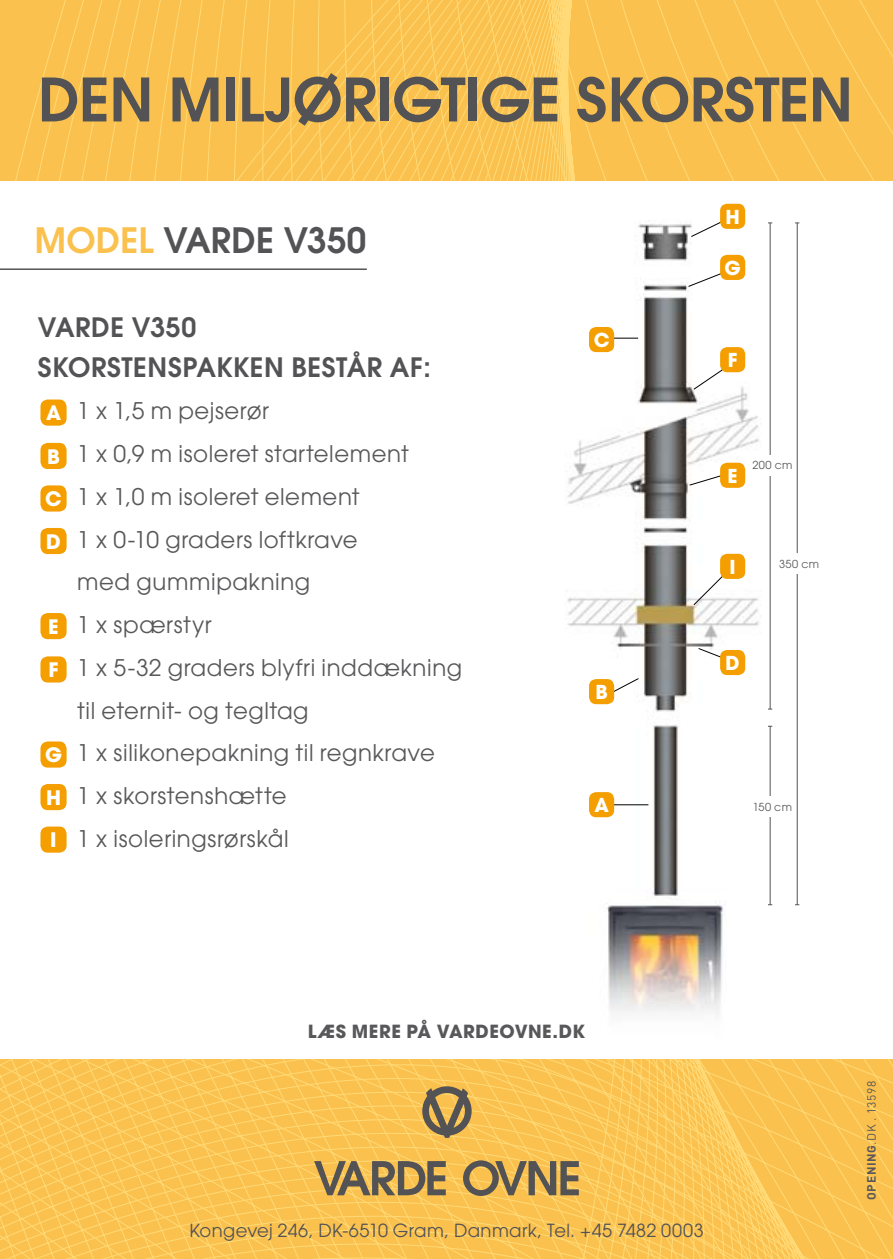
<style>
.page{position:relative;width:893px;height:1259px;background:#fff}
.page>*{position:absolute;margin:0;border:0;box-sizing:border-box;transform-origin:0 0}
.t1{font:600 59.4px "Avant Garde";letter-spacing:-.01em;color:#535255}
.t2{font:600 34.8px "Avant Garde";letter-spacing:.005em;color:#535255}
.t3{font:600 26.7px/39.6px "Avant Garde";letter-spacing:.02em;color:#535255}
.t4{font:22.8px/42.6px "Avant Garde";letter-spacing:.025em;color:#58585a}
.t5{font:700 19.8px/43.5px "Avant Garde";color:#fff}
.t6{font:700 19.2px "Avant Garde";color:#fff}
.t7{font:18px "Avant Garde";letter-spacing:.02em;color:#535255}
.t8{font:700 18px "Avant Garde";letter-spacing:.03em;color:#58585a}
.t9{font:12px "DIN";letter-spacing:.05em;color:#58585a}
.t10{font:11.1px "Avant Garde";letter-spacing:.03em;color:#58585a}
.s1{color:#fbc14e}
.s2{font-weight:700}
</style>
<div class="page">
<img style="left:567px;top:203px;width:206px;height:810px">
<svg style="left:0;top:1059px;width:893px;height:200px;background:#fbc554"></svg>
<svg style="left:0;top:0;width:893px;height:180px;background:#fbc251"></svg>
<svg style="left:314px;top:1161px;width:132px;height:34px;background:#a38854"></svg>
<svg style="left:463px;top:1160px;width:116px;height:36px;background:#ab8e54"></svg>
<svg style="left:422px;top:1086px;width:50px;height:52px;background:#a38854"></svg>
<hr style="left:0;top:268px;width:367px;height:2px;background:#535255">
<hr style="left:797px;top:223px;width:1px;height:681px;background:#535255">
<hr style="left:770px;top:223px;width:1px;height:486px;background:#535255">
<hr style="left:770px;top:726px;width:1px;height:178px;background:#535255">
<div style="left:752px;top:796px;width:41px;height:20px;background:#fff"></div>
<div style="left:752px;top:455px;width:41px;height:20px;background:#fff"></div>
<div style="left:779px;top:554px;width:40px;height:20px;background:#fff"></div>
<hr style="left:602px;top:804px;width:46px;height:1px;background:#000">
<svg style="left:595px;top:678px;width:44px;height:24px"></svg>
<svg style="left:693px;top:566px;width:39px;height:39px"></svg>
<svg style="left:698px;top:648px;width:45px;height:18px"></svg>
<svg style="left:689px;top:473px;width:32px;height:12px"></svg>
<svg style="left:688px;top:266px;width:51px;height:21px"></svg>
<svg style="left:693px;top:359px;width:45px;height:30px"></svg>
<hr style="left:595px;top:338px;width:43px;height:1px;background:#000">
<svg style="left:691px;top:213px;width:49px;height:24px"></svg>
<div style="left:720px;top:204px;width:25px;height:25px;background:#f49e00;border-radius:7px"></div>
<div style="left:589px;top:327px;width:25px;height:25px;background:#f49e00;border-radius:7px"></div>
<div style="left:589px;top:679px;width:25px;height:25px;background:#f49e00;border-radius:7px"></div>
<div style="left:720px;top:650px;width:25px;height:25px;background:#f49e00;border-radius:7px"></div>
<div style="left:589px;top:792px;width:25px;height:25px;background:#f49e00;border-radius:7px"></div>
<div style="left:720px;top:255px;width:25px;height:25px;background:#f49e00;border-radius:7px"></div>
<div style="left:720px;top:347px;width:25px;height:25px;background:#f49e00;border-radius:7px"></div>
<div style="left:720px;top:554px;width:25px;height:25px;background:#f49e00;border-radius:7px"></div>
<div style="left:720px;top:463px;width:25px;height:25px;background:#f49e00;border-radius:7px"></div>
<div style="left:40px;top:399px;width:27px;height:26px;background:#f49e00;border-radius:7px"></div>
<div style="left:40px;top:443px;width:27px;height:26px;background:#f49e00;border-radius:7px"></div>
<div style="left:40px;top:741px;width:27px;height:26px;background:#f49e00;border-radius:7px"></div>
<div style="left:40px;top:485px;width:27px;height:26px;background:#f49e00;border-radius:7px"></div>
<div style="left:40px;top:613px;width:27px;height:26px;background:#f49e00;border-radius:7px"></div>
<div style="left:40px;top:656px;width:27px;height:26px;background:#f49e00;border-radius:7px"></div>
<div style="left:40px;top:784px;width:27px;height:26px;background:#f49e00;border-radius:7px"></div>
<div style="left:40px;top:826px;width:27px;height:26px;background:#f49e00;border-radius:7px"></div>
<div style="left:40px;top:528px;width:27px;height:26px;background:#f49e00;border-radius:7px"></div>
<h1 class="t1" style="left:38px;top:61px;width:816px">DEN MILJØRIGTIGE SKORSTEN</h1>
<h2 class="t2" style="left:35px;top:218px;width:333px"><span class="s1">MODEL</span> VARDE V350</h2>
<p class="t3" style="left:38px;top:307px;width:395px">VARDE V350<br>SKORSTENSPAKKEN BESTÅR AF:</p>
<p class="t4" style="left:77px;top:390px;width:386px">1 x 1,5 m pejserør<br>1 x 0,9 m isoleret startelement<br>1 x 1,0 m isoleret element<br>1 x 0-10 graders loftkrave<br>med gummipakning<br>1 x spærstyr<br>1 x 5-32 graders blyfri inddækning til eternit- og tegltag<br>1 x silikonepakning til regnkrave<br>1 x skorstenshætte<br>1 x isoleringsrørskål</p>
<p class="t5" style="left:46px;top:391px;width:17px">A<br>B</p>
<p class="t5" style="left:45px;top:477px;width:18px">C</p>
<p class="t5" style="left:46px;top:520px;width:16px">D</p>
<p class="t5" style="left:48px;top:605px;width:12px">E<br>F</p>
<p class="t5" style="left:45px;top:733px;width:18px">G</p>
<p class="t5" style="left:46px;top:776px;width:16px;line-height:42.6px">H<br>I</p>
<p class="t6" style="left:594px;top:327px;width:17px">C</p>
<p class="t6" style="left:595px;top:679px;width:14px">B</p>
<p class="t6" style="left:594px;top:792px;width:16px">A</p>
<p class="t6" style="left:725px;top:204px;width:16px">H</p>
<p class="t6" style="left:724px;top:255px;width:18px">G</p>
<p class="t6" style="left:728px;top:348px;width:11px">F</p>
<p class="t6" style="left:728px;top:463px;width:12px">E</p>
<p class="t10" style="left:752px;top:459px;width:42px">200 cm</p>
<p class="t6" style="left:730px;top:554px;width:8px">I</p>
<p class="t10" style="left:779px;top:557px;width:41px">350 cm</p>
<p class="t6" style="left:726px;top:650px;width:16px">D</p>
<p class="t10" style="left:753px;top:800px;width:41px">150 cm</p>
<p class="t8" style="left:308px;top:1020px;width:279px">LÆS MERE PÅ VARDEOVNE.DK</p>
<p class="t7" style="left:189px;top:1220px;width:516px">Kongevej 246, DK-6510 Gram, Danmark, Tel. +45 7482 0003</p>
<p class="t9" style="left:864px;top:1199px;width:121px;rotate:-90deg"><span class="s2">OPENING</span>.DK . 13598</p>
</div>
